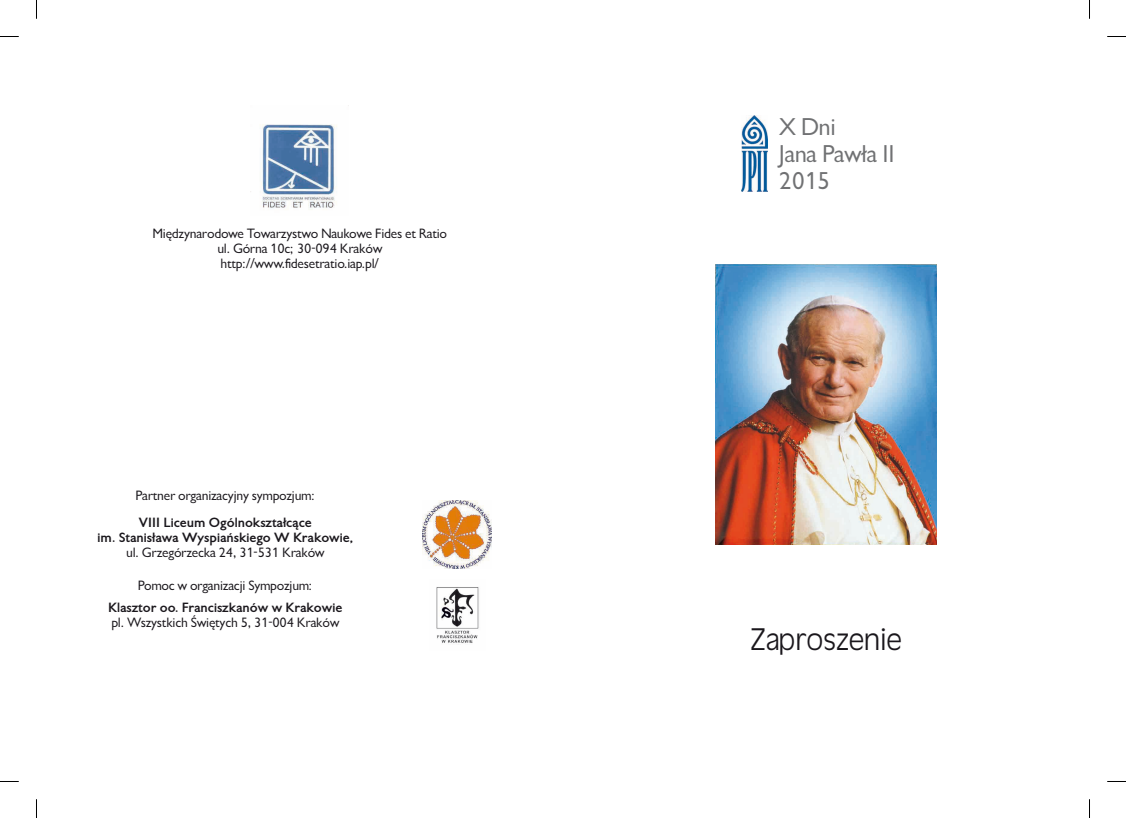
<style>
.page{position:relative;width:1126px;height:818px;background:#fff}
.page>*{position:absolute;margin:0;border:0;box-sizing:border-box;transform-origin:0 0}
.t1{font:30px "Olivea CEFN Light";color:#1a171c}
.t2{font:22.5px/27px "Gilead EFN";color:#707173}
.t3{font:12.5px/15px "Gilead EFN";color:#1a171c;text-align:center}
.t4{font:700 12.5px/15px "Gilead EFN";color:#1a171c;text-align:center}
</style>
<div class="page">
<img style="left:261px;top:124px;width:76px;height:86px">
<img style="left:436px;top:587px;width:43px;height:56px">
<img style="left:423px;top:500px;width:68px;height:68px">
<img style="left:715px;top:264px;width:221px;height:280px">
<img style="left:741px;top:115px;width:26px;height:77px">
<svg style="left:0;top:36px;width:19px;height:1px"></svg>
<svg style="left:1107px;top:36px;width:18px;height:1px"></svg>
<svg style="left:36px;top:0;width:1px;height:19px"></svg>
<svg style="left:36px;top:799px;width:1px;height:18px"></svg>
<svg style="left:1089px;top:0;width:1px;height:19px"></svg>
<svg style="left:1089px;top:799px;width:1px;height:18px"></svg>
<p class="t3" style="left:153px;top:225px;width:295px">Międzynarodowe Towarzystwo Naukowe Fides et Ratio ul. Górna 10c; 30-094 Kraków http://www.fidesetratio.iap.pl/</p>
<p class="t3" style="left:135px;top:487px;width:181px">Partner organizacyjny sympozjum:</p>
<p class="t4" style="left:98px;top:515px;width:257px">VIII Liceum Ogólnokształcące<br>im. Stanisława Wyspiańskiego W Krakowie,</p>
<p class="t3" style="left:126px;top:545px;width:199px">ul. Grzegórzecka 24, 31-531 Kraków</p>
<p class="t3" style="left:138px;top:577px;width:176px">Pomoc w organizacji Sympozjum:</p>
<p class="t4" style="left:108px;top:600px;width:235px">Klasztor oo. Franciszkanów w Krakowie</p>
<p class="t3" style="left:111px;top:615px;width:229px">pl. Wszystkich Świętych 5, 31-004 Kraków</p>
<h2 class="t2" style="left:778px;top:113px;width:117px">X Dni<br>Jana Pawła II<br>2015</h2>
<h1 class="t1" style="left:750px;top:621px;width:153px">Zaproszenie</h1>
</div>
